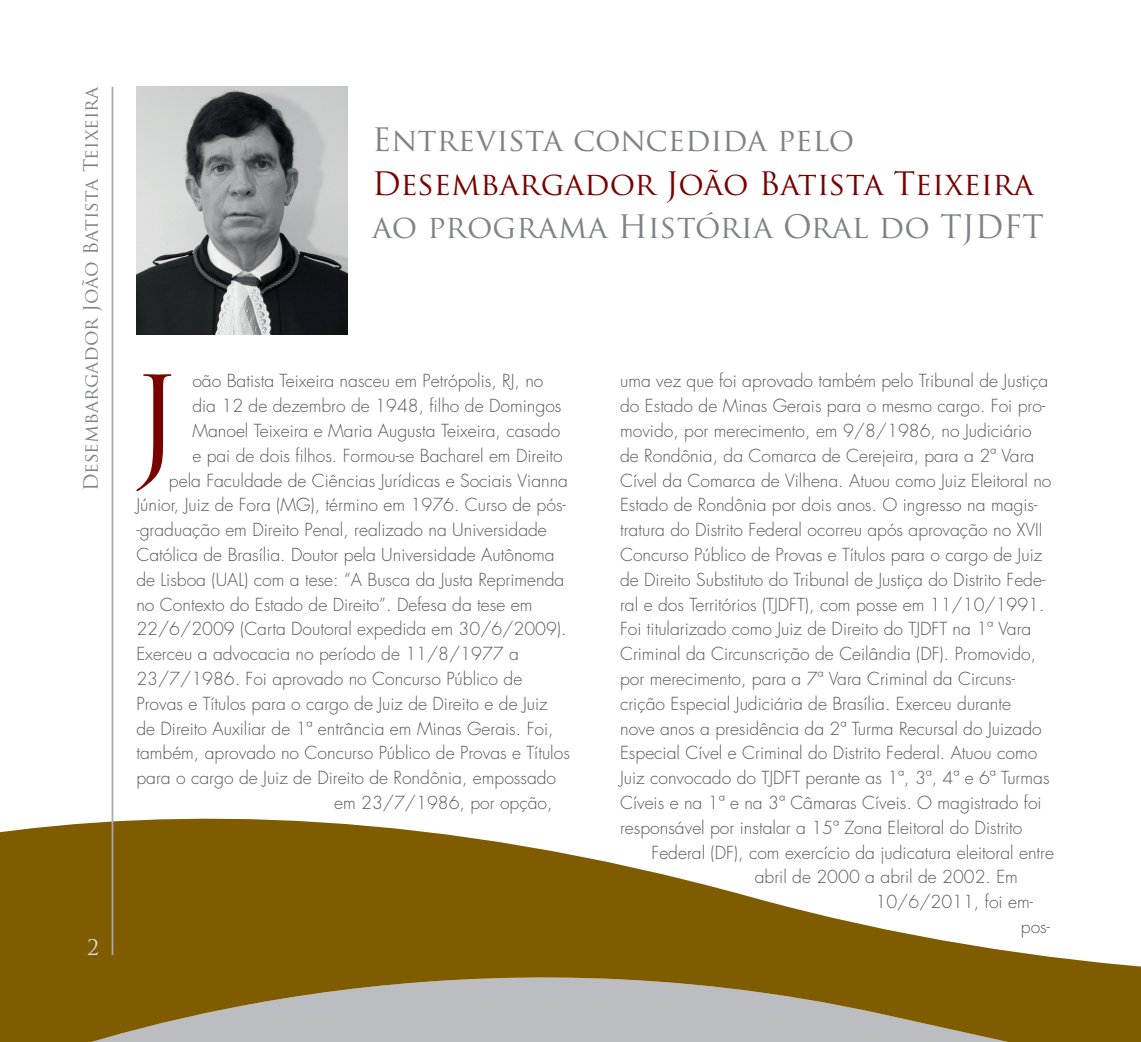
<style>
.page{position:relative;width:1141px;height:1042px;background:#fff}
.page>*{position:absolute;margin:0;border:0;box-sizing:border-box;transform-origin:0 0}
.t1{font:116.38px "Trajan Pro";color:#790100}
.t2{font:31.5px "Trajan Pro";color:#808285}
.t3{font:31.5px "Trajan Pro";color:#790100}
.t4{font:21px "Trajan Pro";color:#dcdddf}
.t5{font:19.25px "Trajan Pro";color:#808285}
.t6{font:300 17.5px/24.8px "Futura Std";color:#57585a}
</style>
<div class="page">
<svg style="left:0;top:819px;width:1141px;height:223px;fill:#7f5c00"></svg>
<hr style="left:112px;top:87px;width:1px;height:868px;background:#a8a9ad">
<img style="left:136px;top:87px;width:211px;height:248px">
<p class="t5" style="left:79px;top:491px;width:407px;rotate:-90deg">Desembargador João Batista Teixeira</p>
<p class="t4" style="left:87px;top:934px;width:13px">2</p>
<h2 class="t2" style="left:372px;top:120px;width:484px">Entrevista concedida pelo</h2>
<h2 class="t3" style="left:372px;top:163px;width:663px">Desembargador João Batista Teixeira</h2>
<h2 class="t2" style="left:372px;top:207px;width:673px">ao programa História Oral do TJDFT</h2>
<h1 class="t1" style="left:133px;top:346px;width:50px">J</h1>
<p class="t6" style="left:192px;top:369px;width:353px">oão Batista Teixeira nasceu em Petrópolis, RJ, no</p>
<p class="t6" style="left:192px;top:394px;width:371px">dia 12 de dezembro de 1948, filho de Domingos</p>
<p class="t6" style="left:192px;top:419px;width:369px">Manoel Teixeira e Maria Augusta Teixeira, casado</p>
<p class="t6" style="left:192px;top:443px;width:372px">e pai de dois filhos. Formou-se Bacharel em Direito</p>
<p class="t6" style="left:169px;top:468px;width:401px">pela Faculdade de Ciências Jurídicas e Sociais Vianna</p>
<p class="t6" style="left:136px;top:493px;width:431px">Júnior, Juiz de Fora (MG), término em 1976. Curso de pós-</p>
<p class="t6" style="left:136px;top:518px;width:412px">-graduação em Direito Penal, realizado na Universidade</p>
<p class="t6" style="left:136px;top:543px;width:420px">Católica de Brasília. Doutor pela Universidade Autônoma</p>
<p class="t6" style="left:136px;top:567px;width:429px">de Lisboa (UAL) com a tese: “A Busca da Justa Reprimenda</p>
<p class="t6" style="left:136px;top:592px;width:397px">no Contexto do Estado de Direito”. Defesa da tese em</p>
<p class="t6" style="left:136px;top:617px;width:432px">22/6/2009 (Carta Doutoral expedida em 30/6/2009).</p>
<p class="t6" style="left:136px;top:642px;width:384px">Exerceu a advocacia no período de 11/8/1977 a</p>
<p class="t6" style="left:136px;top:667px;width:387px">23/7/1986. Foi aprovado no Concurso Público de</p>
<p class="t6" style="left:136px;top:691px;width:413px">Provas e Títulos para o cargo de Juiz de Direito e de Juiz</p>
<p class="t6" style="left:136px;top:716px;width:419px">de Direito Auxiliar de 1ª entrância em Minas Gerais. Foi,</p>
<p class="t6" style="left:136px;top:741px;width:435px">também, aprovado no Concurso Público de Provas e Títulos</p>
<p class="t6" style="left:136px;top:766px;width:421px">para o cargo de Juiz de Direito de Rondônia, empossado</p>
<p class="t6" style="left:334px;top:791px;width:220px">em 23/7/1986, por opção,</p>
<p class="t6" style="left:620px;top:369px;width:433px">uma vez que foi aprovado também pelo Tribunal de Justiça do Estado de Minas Gerais para o mesmo cargo. Foi pro&shy;movido, por merecimento, em 9/8/1986, no Judiciário de Rondônia, da Comarca de Cerejeira, para a 2ª Vara Cível da Comarca de Vilhena. Atuou como Juiz Eleitoral no Estado de Rondônia por dois anos. O ingresso na magis&shy;tratura do Distrito Federal ocorreu após aprovação no XVII Concurso Público de Provas e Títulos para o cargo de Juiz de Direito Substituto do Tribunal de Justiça do Distrito Fede&shy;ral e dos Territórios (TJDFT), com posse em 11/10/1991.<br>Foi titularizado como Juiz de Direito do TJDFT na 1ª Vara Criminal da Circunscrição de Ceilândia (DF). Promovido, por merecimento, para a 7ª Vara Criminal da Circuns&shy;crição Especial Judiciária de Brasília. Exerceu durante<br>nove anos a presidência da 2ª Turma Recursal do Juizado Especial Cível e Criminal do Distrito Federal. Atuou como Juiz convocado do TJDFT perante as 1ª, 3ª, 4ª e 6ª Turmas Cíveis e na 1ª e na 3ª Câmaras Cíveis. O magistrado foi responsável por instalar a 15ª Zona Eleitoral do Distrito</p>
<p class="t6" style="left:652px;top:840px;width:404px">Federal (DF), com exercício da judicatura eleitoral entre</p>
<p class="t6" style="left:755px;top:865px;width:265px">abril de 2000 a abril de 2002. Em</p>
<p class="t6" style="left:876px;top:890px;width:159px">10/6/2011, foi em-</p>
<p class="t6" style="left:1021px;top:914px;width:31px">pos-</p>
</div>
